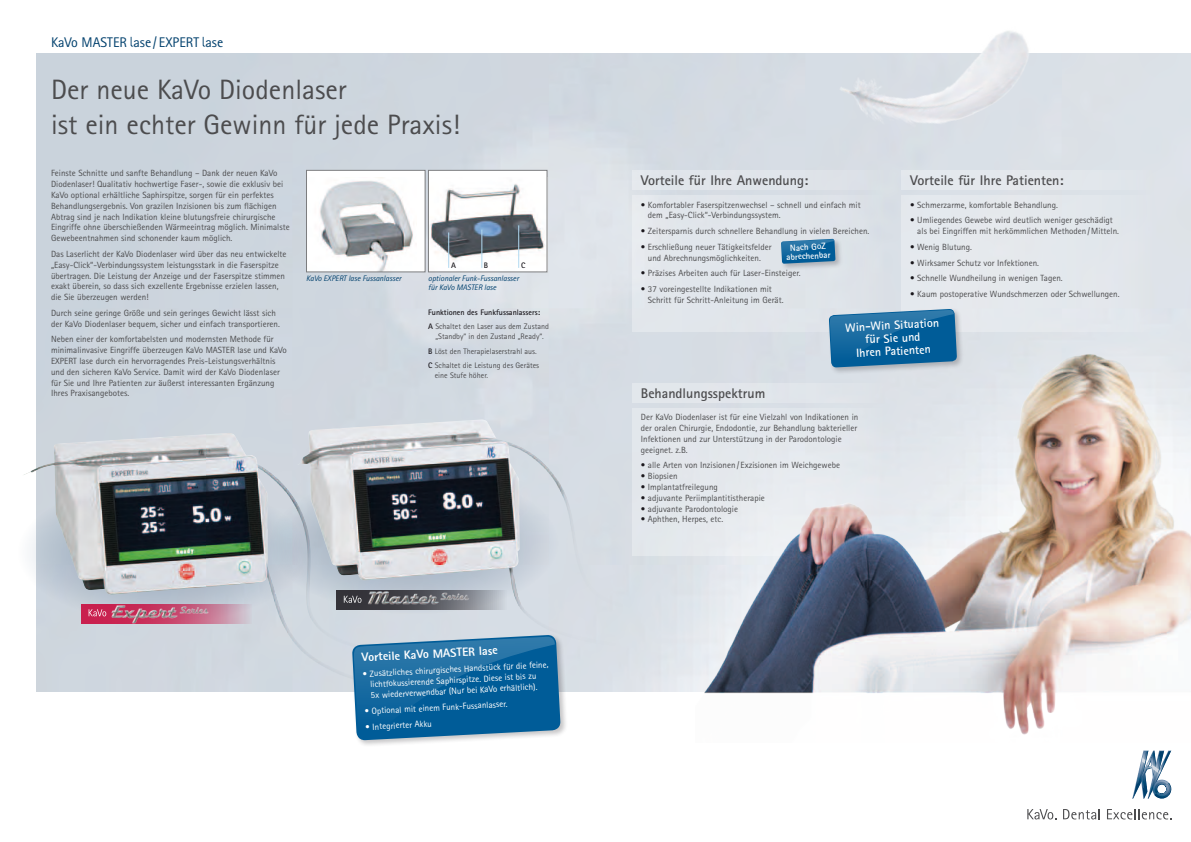
<style>
.page{position:relative;width:1191px;height:842px;background:#fff}
.page>*{position:absolute;margin:0;border:0;box-sizing:border-box;transform-origin:0 0}
.t1{font:28px/35px "Rotis Sans Serif Pro Cyr";color:#4c4c4e}
.t2{font:700 14px "Rotis Sans Serif Pro Cyr";color:#4c4c4e}
.t3{font:14px "Rotis Sans Serif Pro Cyr";color:#00406d}
.t4{font:700 12px/13px "Rotis Sans Serif Pro Cyr";color:#fff;text-align:center}
.t5{font:800 12px "Rotis Sans Serif Pro Cyr";color:#fff}
.t6{font:9px/10.8px "Rotis Sans Serif Pro Cyr";color:#4c4c4e}
.t7{font:9px/10.8px "Rotis Sans Serif Pro Cyr";color:#fff}
.t8{font:700 9px/9px "Rotis Sans Serif Pro Cyr";color:#fff;text-align:center}
.t9{font:8px/14.6px "Rotis Sans Serif Pro Cyr";color:#4c4c4e}
.t10{font:italic 8px/9.6px "Rotis Sans Serif Pro Cyr";color:#00406d}
.t11{font:700 8px/14.6px "Rotis Sans Serif Pro Cyr";color:#1a171c}
.s1{font-weight:400;color:#4c4c4e}
.s2{font-weight:700;color:#1a171c}
.s3{color:#1a171c}
</style>
<div class="page">
<svg style="left:131px;top:37px;width:2px;height:10px"></svg>
<svg style="left:203px;top:37px;width:2px;height:10px"></svg>
<svg style="left:1132px;top:750px;width:39px;height:48px"></svg>
<svg style="left:1063px;top:809px;width:37px;height:10px"></svg>
<svg style="left:1107px;top:809px;width:64px;height:10px"></svg>
<svg style="left:1027px;top:809px;width:29px;height:10px"></svg>
<div style="left:632px;top:383px;width:255px;height:20px;background:#e2e7eb"></div>
<div style="left:632px;top:170px;width:255px;height:20px;background:#e0e5ea"></div>
<div style="left:632px;top:196px;width:255px;height:136px;background:#e0e5eb"></div>
<div style="left:901px;top:170px;width:256px;height:20px;background:#e1e6eb"></div>
<div style="left:901px;top:196px;width:256px;height:136px;background:#e4e8ed"></div>
<div style="left:632px;top:408px;width:255px;height:148px;background:#e2e7eb"></div>
<img style="left:695px;top:345px;width:496px;height:390px">
<img style="left:24px;top:433px;width:327px;height:258px">
<svg style="left:269px;top:472px;width:289px;height:142px;background:#bec9d4"></svg>
<img style="left:297px;top:419px;width:326px;height:228px">
<img style="left:430px;top:177px;width:115px;height:93px">
<div style="left:428px;top:170px;width:119px;height:102px;border:1px solid #7c7d7f"></div>
<img style="left:314px;top:177px;width:103px;height:93px">
<div style="left:306px;top:170px;width:119px;height:102px;border:1px solid #7c7d7f"></div>
<svg style="left:337px;top:590px;width:170px;height:19px;background:#6f7178"></svg>
<img style="left:366px;top:591px;width:104px;height:13px">
<svg style="left:344px;top:596px;width:17px;height:7px"></svg>
<svg style="left:81px;top:604px;width:171px;height:20px;background:#c96d8b"></svg>
<img style="left:111px;top:605px;width:98px;height:18px">
<svg style="left:89px;top:609px;width:17px;height:7px"></svg>
<hr style="left:448px;top:232px;width:1px;height:36px;background:#b1d9f1">
<hr style="left:481px;top:230px;width:1px;height:38px;background:#b1d9f1">
<hr style="left:518px;top:225px;width:1px;height:43px;background:#b1d9f1">
<div style="left:779px;top:237px;width:64px;height:34px;background:#1a171c;opacity:.25"></div>
<svg style="left:781px;top:239px;width:54px;height:25px"></svg>
<div style="left:827px;top:307px;width:137px;height:68px;background:#1a171c;opacity:.25"></div>
<svg style="left:828px;top:309px;width:129px;height:59px;background:#2773a5"></svg>
<div style="left:351px;top:633px;width:217px;height:115px;background:#1a171c;opacity:.25"></div>
<svg style="left:352px;top:635px;width:209px;height:105px;background:#2572a5"></svg>
<h2 class="t3" style="left:51px;top:34px;width:174px">KaVo MASTER ase / EXPERT ase</h2>
<h1 class="t1" style="left:51px;top:72px;width:410px">Der neue KaVo Diodenlaser<br>ist ein echter Gewinn für jede Praxis!</h1>
<p class="t6" style="left:51px;top:168px;width:240px">Feinste Schnitte und sanfte Behandlung – Dank der neuen KaVo Diodenlaser! Qualitativ hochwertige Faser-, sowie die exklusiv bei KaVo optional erhältliche Saphirspitze, sorgen für ein perfektes Behandlungsergebnis. Von grazilen Inzisionen bis zum flächigen Abtrag sind je nach Indikation kleine blutungsfreie chirurgische Eingriffe ohne überschießenden Wärmeeintrag möglich. Minimalste Gewebeentnahmen sind schonender kaum möglich.</p>
<p class="t6" style="left:51px;top:249px;width:237px">Das Laserlicht der KaVo Diodenlaser wird über das neu entwickelte „Easy-Click“-Verbindungssystem leistungsstark in die Faserspitze übertragen. Die Leistung der Anzeige und der Faserspitze stimmen exakt überein, so dass sich exzellente Ergebnisse erzielen lassen, die Sie überzeugen werden!</p>
<p class="t6" style="left:51px;top:307px;width:230px">Durch seine geringe Größe und sein geringes Gewicht lässt sich der KaVo Diodenlaser bequem, sicher und einfach transportieren.</p>
<p class="t6" style="left:51px;top:334px;width:237px">Neben einer der komfortabelsten und modernsten Methode für minimalinvasive Eingriffe überzeugen KaVo MASTER lase und KaVo EXPERT lase durch ein hervorragendes Preis-Leistungsverhältnis und den sicheren KaVo Service. Damit wird der KaVo Diodenlaser für Sie und Ihre Patienten zur äußerst interessanten Ergänzung Ihres Praxisangebotes.</p>
<p class="t11" style="left:451px;top:258px;width:6px">A</p>
<p class="t11" style="left:483px;top:258px;width:6px">B</p>
<p class="t11" style="left:521px;top:258px;width:6px">C</p>
<p class="t10" style="left:306px;top:273px;width:97px">KaVo EXPERT lase Fussanlasser</p>
<p class="t10" style="left:428px;top:273px;width:92px">optionaler Funk-Fussanlasser für KaVo MASTER lase</p>
<p class="t11" style="left:428px;top:305px;width:122px">Funktionen des Funkfussanlassers:<br>A <span class="s1">Schaltet den Laser aus dem Zustand</span></p>
<p class="t9" style="left:428px;top:329px;width:117px;text-indent:7px">„Standby“ in den Zustand „Ready“.<br><span class="s2">B</span> Löst den Therapielaserstrahl aus.<br><span class="s2">C</span> Schaltet die Leistung des Gerätes</p>
<p class="t9" style="left:435px;top:368px;width:55px">eine Stufe höher.</p>
<h3 class="t5" style="left:361px;top:650px;width:138px;rotate:-3deg">Vorteile KaVo MASTER lase</h3>
<p class="t7" style="left:369px;top:668px;width:180px;text-indent:-7px;rotate:-3deg">• Zusätzliches chirurgisches Handstück für die feine, lichtfokussierende Saphirspitze. Diese ist bis zu<br>5x wiederverwendbar (Nur bei KaVo erhältlich).</p>
<p class="t7" style="left:364px;top:706px;width:145px;rotate:-3deg">• Optional mit einem Funk-Fussanlasser.</p>
<p class="t7" style="left:365px;top:722px;width:68px;rotate:-3deg">• Integrierter Akku</p>
<h2 class="t2" style="left:641px;top:171px;width:169px">Vorteile für Ihre Anwendung:</h2>
<p class="t6" style="left:648px;top:199px;width:214px;text-indent:-7px"><span class="s3">•</span> Komfortabler Faserspitzenwechsel – schnell und einfach mit dem „Easy-Click“-Verbindungssystem.</p>
<p class="t6" style="left:641px;top:226px;width:230px"><span class="s3">•</span> Zeitersparnis durch schnellere Behandlung in vielen Bereichen.</p>
<p class="t6" style="left:641px;top:241px;width:132px;text-align:center"><span class="s3">•</span> Erschließung neuer Tätigkeitsfelder und Abrechnungsmöglichkeiten.</p>
<p class="t6" style="left:641px;top:268px;width:161px"><span class="s3">•</span> Präzises Arbeiten auch für Laser-Einsteiger.</p>
<p class="t6" style="left:648px;top:284px;width:137px;text-indent:-7px"><span class="s3">•</span> 37 voreingestellte Indikationen mit<br>Schritt für Schritt-Anleitung im Gerät.</p>
<p class="t8" style="left:785px;top:243px;width:46px;rotate:-3deg">Nach GoZ abrechenbar</p>
<h2 class="t2" style="left:910px;top:171px;width:155px">Vorteile für Ihre Patienten:</h2>
<p class="t6" style="left:910px;top:199px;width:149px"><span class="s3">•</span> Schmerzarme, komfortable Behandlung.</p>
<p class="t6" style="left:917px;top:215px;width:203px;text-indent:-7px"><span class="s3">•</span> Umliegendes Gewebe wird deutlich weniger geschädigt als bei Eingriffen mit herkömmlichen Methoden/Mitteln.</p>
<p class="t6" style="left:910px;top:241px;width:63px"><span class="s3">•</span> Wenig Blutung.</p>
<p class="t6" style="left:910px;top:257px;width:130px"><span class="s3">•</span> Wirksamer Schutz vor Infektionen.</p>
<p class="t6" style="left:910px;top:273px;width:154px"><span class="s3">•</span> Schnelle Wundheilung in wenigen Tagen.</p>
<p class="t6" style="left:910px;top:289px;width:211px"><span class="s3">•</span> Kaum postoperative Wundschmerzen oder Schwellungen.</p>
<h2 class="t2" style="left:641px;top:384px;width:126px">Behandlungsspektrum</h2>
<h3 class="t4" style="left:845px;top:321px;width:95px;rotate:-3deg">Win-Win Situation für Sie und<br>Ihren Patienten</h3>
<p class="t6" style="left:641px;top:412px;width:219px">Der KaVo Diodenlaser ist für eine Vielzahl von Indikationen in der oralen Chirurgie, Endodontie, zur Behandlung bakterieller Infektionen und zur Unterstützung in der Parodontologie geeignet. z.B.</p>
<p class="t6" style="left:641px;top:460px;width:201px"><span class="s3">•</span> alle Arten von Inzisionen/ Exzisionen im Weichgewebe</p>
<p class="t6" style="left:641px;top:471px;width:38px"><span class="s3">•</span> Biopsien</p>
<p class="t6" style="left:641px;top:481px;width:79px"><span class="s3">•</span> Implantatfreilegung</p>
<p class="t6" style="left:641px;top:492px;width:125px"><span class="s3">•</span> adjuvante Periimplantitistherapie</p>
<p class="t6" style="left:641px;top:503px;width:99px"><span class="s3">•</span> adjuvante Parodontologie</p>
<p class="t6" style="left:641px;top:514px;width:84px"><span class="s3">•</span> Aphthen, Herpes, etc.</p>
</div>
